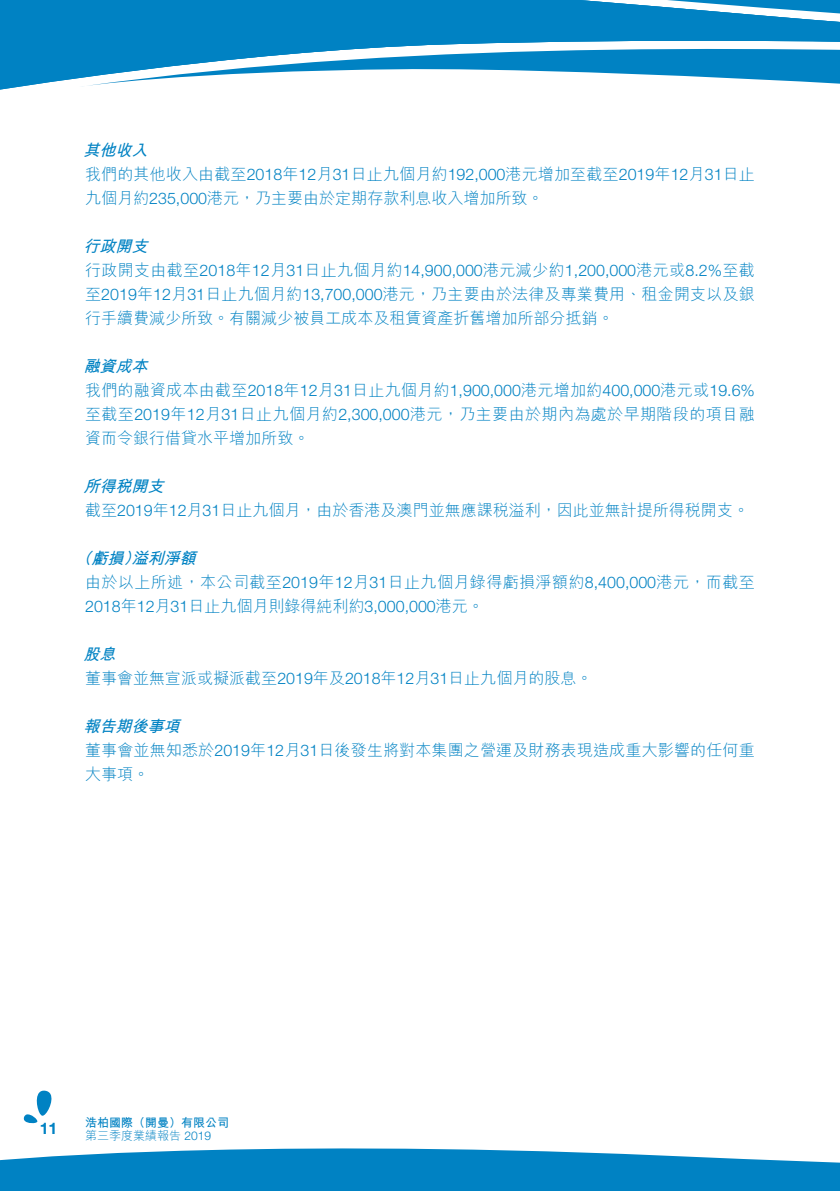
<style>
.page{position:relative;width:840px;height:1191px;background:#fff}
.page>*{position:absolute;margin:0;border:0;box-sizing:border-box;transform-origin:0 0}
.t1{font:300 16px/24px "M Hei HK";letter-spacing:.01em;color:#0082c3}
.t2{font:300 16px "Helvetica Neue LT Std";color:#0082c3}
.t3{font:italic 700 16px "M Hei HK";color:#0082c3}
.t4{font:700 16px "Helvetica Neue LT Std";color:#0082c3}
.t5{font:700 12px "M Hei HK";color:#0082c3}
.t6{font:300 12px "M Hei HK";color:#0082c3}
.s1{font-weight:700;font-style:italic}
.s2{font-family:"Helvetica Neue LT Std"}
.s3{font-family:"M Hei HK"}
</style>
<div class="page">
<svg style="left:0;top:0;width:839px;height:90px;fill:#0082c3"></svg>
<svg style="left:660px;top:0;width:179px;height:42px"></svg>
<svg style="left:0;top:1148px;width:695px;height:43px;fill:#0082c3"></svg>
<div style="left:152px;top:1157px;width:687px;height:34px;background:#0082c3"></div>
<svg style="left:23px;top:1090px;width:29px;height:33px"></svg>
<p class="t1" style="left:83px;top:138px;width:672px"><span class="s1">其他收入<br></span>我們的其他收入由截至<span class="s2">2018</span>年<span class="s2">12</span>月<span class="s2">31</span>日止九個月約<span class="s2">192,000</span>港元增加至截至<span class="s2">2019</span>年<span class="s2">12</span>月<span class="s2">31</span>日止九個月約<span class="s2">235,000</span>港元，乃主要由於定期存款利息收入增加所致。</p>
<p class="t3" style="left:83px;top:235px;width:71px">行政開支</p>
<p class="t2" style="left:85px;top:261px;width:670px"><span class="s3">行政開支由截至</span>2018<span class="s3">年</span>12<span class="s3">月</span>31<span class="s3">日止九個月約</span>14,900,000<span class="s3">港元減少約</span>1,200,000<span class="s3">港元或</span>8.2%<span class="s3">至截</span></p>
<p class="t1" style="left:85px;top:282px;width:670px">至<span class="s2">2019</span>年<span class="s2">12</span>月<span class="s2">31</span>日止九個月約<span class="s2">13,700,000</span>港元，乃主要由於法律及專業費用、租金開支以及銀行手續費減少所致。有關減少被員工成本及租賃資產折舊增加所部分抵銷。</p>
<p class="t3" style="left:83px;top:355px;width:71px">融資成本</p>
<p class="t2" style="left:85px;top:381px;width:670px"><span class="s3">我們的融資成本由截至</span>2018<span class="s3">年</span>12<span class="s3">月</span>31<span class="s3">日止九個月約</span>1,900,000<span class="s3">港元增加約</span>400,000<span class="s3">港元或</span>19.6%</p>
<p class="t1" style="left:85px;top:402px;width:670px">至截至<span class="s2">2019</span>年<span class="s2">12</span>月<span class="s2">31</span>日止九個月約<span class="s2">2,300,000</span>港元，乃主要由於期內為處於早期階段的項目融資而令銀行借貸水平增加所致。</p>
<p class="t1" style="left:83px;top:474px;width:666px"><span class="s1">所得稅開支<br></span>截至<span class="s2">2019</span>年<span class="s2">12</span>月<span class="s2">31</span>日止九個月，由於香港及澳門並無應課稅溢利，因此並無計提所得稅開支。</p>
<p class="t3" style="left:91px;top:547px;width:111px">虧損溢利淨額</p>
<p class="t1" style="left:85px;top:546px;width:670px;text-indent:-10px"><span class="s1">（<br></span>由於以上所述，本公司截至<span class="s2">2019</span>年<span class="s2">12</span>月<span class="s2">31</span>日止九個月錄得虧損淨額約<span class="s2">8,400,000</span>港元，而截至</p>
<p class="t2" style="left:85px;top:597px;width:400px">2018<span class="s3">年</span>12<span class="s3">月</span>31<span class="s3">日止九個月則錄得純利約</span>3,000,000<span class="s3">港元。</span></p>
<p class="t1" style="left:83px;top:642px;width:510px"><span class="s1">股息<br></span>董事會並無宣派或擬派截至<span class="s2">2019</span>年及<span class="s2">2018</span>年<span class="s2">12</span>月<span class="s2">31</span>日止九個月的股息。</p>
<p class="t1" style="left:83px;top:714px;width:672px"><span class="s1">報告期後事項<br></span>董事會並無知悉於<span class="s2">2019</span>年<span class="s2">12</span>月<span class="s2">31</span>日後發生將對本集團之營運及財務表現造成重大影響的任何重大事項。</p>
<p class="t3" style="left:123px;top:547px;width:23px">）</p>
<p class="t4" style="left:40px;top:1118px;width:19px">11</p>
<p class="t5" style="left:85px;top:1113px;width:145px">浩柏國際（開曼）有限公司</p>
<p class="t6" style="left:85px;top:1129px;width:128px">第三季度業績報告 <span class="s2">2019</span></p>
</div>
